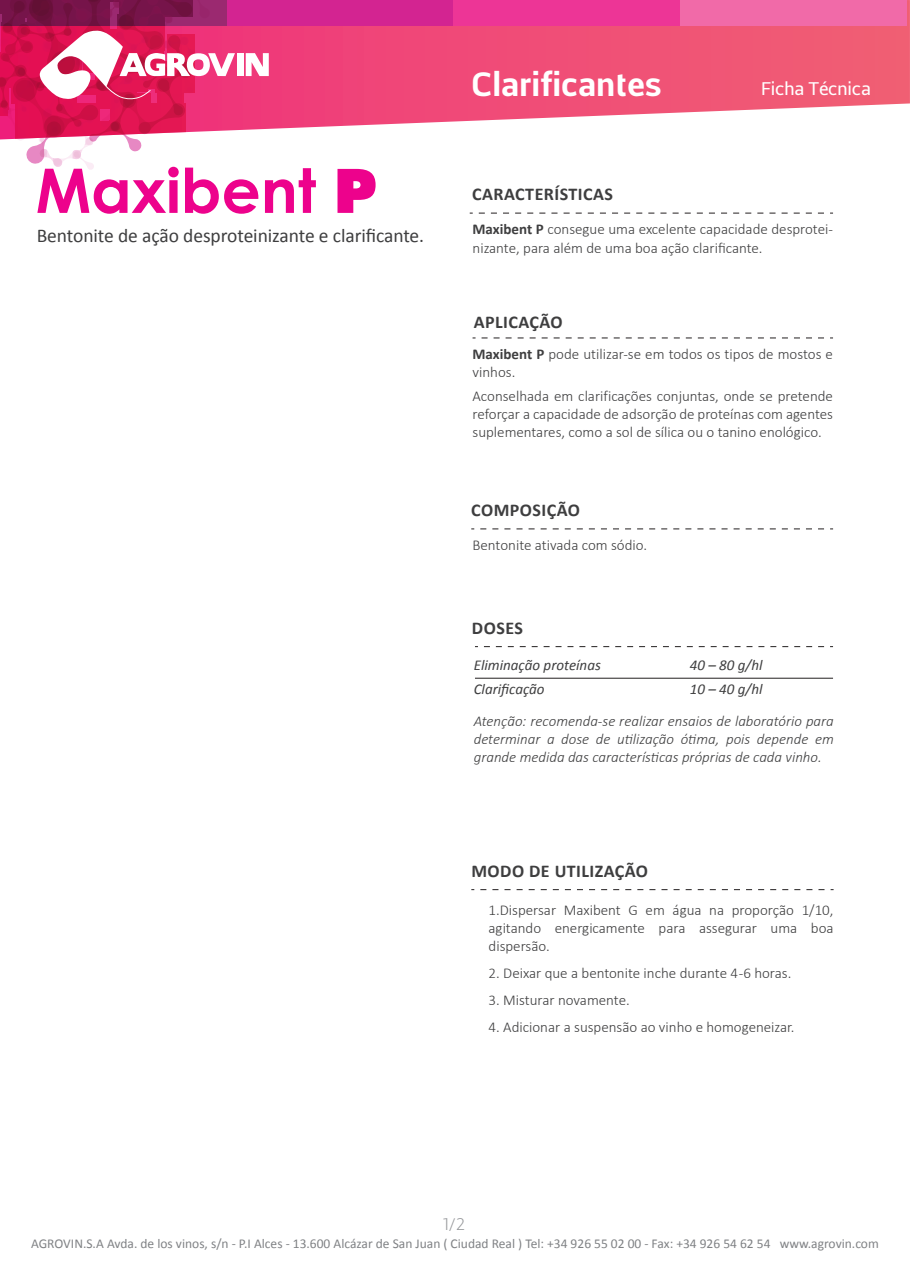
<style>
.page{position:relative;width:910px;height:1280px;background:#fff}
.page>*{position:absolute;margin:0;border:0;box-sizing:border-box;transform-origin:0 0}
.t1{font:700 61.5px "Century Gothic";color:#ed028c}
.t2{font:700 33px "Centuma";letter-spacing:.01em;color:#fff}
.t3{font:19.5px "Calibri";letter-spacing:-.005em;color:#3e3e3f}
.t4{font:700 18px "Calibri";letter-spacing:.025em;color:#3e3e3f}
.t5{font:18px "Centuma";letter-spacing:-.01em;color:#fff}
.t6{font:300 16.5px "Centuma";color:#939598}
.t7{font:300 15px/18px "Calibri";color:#3e3e3f}
.t8{font:italic 300 15px/18px "Calibri";color:#3e3e3f;text-align:justify}
.t9{font:italic 15px "Calibri";color:#3e3e3f}
.t10{font:13.5px "Calibri";color:#808285}
.s1{font-family:"Futura BT";font-weight:900}
.s2{font-weight:700}
</style>
<div class="page">
<svg style="left:235px;top:0;width:675px;height:131px;background:#f16589"></svg>
<div style="left:227px;top:0;width:227px;height:26px;background:#d32491"></div>
<div style="left:454px;top:0;width:226px;height:26px;background:#ed3596"></div>
<div style="left:680px;top:0;width:227px;height:26px;background:#f16aa8"></div>
<svg style="left:479px;top:213px;width:354px;height:1px"></svg>
<svg style="left:482px;top:338px;width:351px;height:1px"></svg>
<svg style="left:480px;top:528px;width:353px;height:1px"></svg>
<svg style="left:480px;top:889px;width:354px;height:1px"></svg>
<svg style="left:484px;top:646px;width:349px;height:1px"></svg>
<hr style="left:475px;top:678px;width:358px;height:1px;background:#231f20">
<svg style="left:246px;top:53px;width:23px;height:23px"></svg>
<div style="left:237px;top:53px;width:7px;height:23px;background:#fff"></div>
<svg style="left:0;top:0;width:235px;height:170px"></svg>
<h1 class="t1" style="left:36px;top:144px;width:343px">Maxibent <span class="s1">P</span></h1>
<h3 class="t3" style="left:37px;top:224px;width:389px">Bentonite de ação desproteinizante e clarificante.</h3>
<h2 class="t2" style="left:471px;top:61px;width:192px">Clarificantes</h2>
<p class="t5" style="left:761px;top:76px;width:111px">Ficha Técnica</p>
<p class="t4" style="left:472px;top:183px;width:142px">CARACTERÍSTICAS</p>
<p class="t7" style="left:473px;top:219px;width:362px;line-height:19.5px"><span class="s2">Maxibent P</span> consegue uma excelente capacidade desprotei&shy;nizante, para além de uma boa ação clarificante.</p>
<p class="t4" style="left:474px;top:311px;width:91px">APLICAÇÃO</p>
<p class="t7" style="left:473px;top:345px;width:362px"><span class="s2">Maxibent P</span> pode utilizar-se em todos os tipos de mostos e vinhos.</p>
<p class="t7" style="left:473px;top:387px;width:362px;text-align:justify">Aconselhada em clarificações conjuntas, onde se pretende reforçar a capacidade de adsorção de proteínas com agentes suplementares, como a sol de sílica ou o tanino enológico.</p>
<p class="t4" style="left:471px;top:499px;width:110px">COMPOSIÇÃO</p>
<p class="t7" style="left:473px;top:536px;width:176px">Bentonite ativada com sódio.</p>
<p class="t4" style="left:472px;top:617px;width:52px">DOSES</p>
<p class="t9" style="left:474px;top:656px;width:129px">Eliminação proteínas</p>
<p class="t9" style="left:690px;top:656px;width:74px">40 – 80 g/hl</p>
<p class="t9" style="left:474px;top:680px;width:72px">Clarificação</p>
<p class="t9" style="left:690px;top:680px;width:74px">10 – 40 g/hl</p>
<p class="t8" style="left:474px;top:712px;width:362px">Atenção: recomenda-se realizar ensaios de laboratório para determinar a dose de utilização ótima, pois depende em grande medida das características próprias de cada vinho.</p>
<p class="t4" style="left:471px;top:860px;width:178px">MODO DE UTILIZAÇÃO</p>
<p class="t7" style="left:489px;top:901px;width:347px;text-align:justify">1.Dispersar Maxibent G em água na proporção 1/10, agitando energicamente para assegurar uma boa dispersão.</p>
<p class="t7" style="left:489px;top:964px;width:304px">2. Deixar que a bentonite inche durante 4 -6 horas.</p>
<p class="t7" style="left:489px;top:991px;width:143px">3. Misturar novamente.</p>
<p class="t7" style="left:489px;top:1018px;width:307px">4. Adicionar a suspensão ao vinho e homogeneizar.</p>
<p class="t6" style="left:443px;top:1213px;width:24px">1/2</p>
<p class="t10" style="left:31px;top:1235px;width:849px">AGROVIN.S.A Avda. de los vinos, s/n - P.I Alces - 13.600 Alcázar de San Juan ( Ciudad Real ) Tel: +34 926 55 02 00 - Fax: +34 926 54 62 54 www.agrovin.com</p>
</div>
